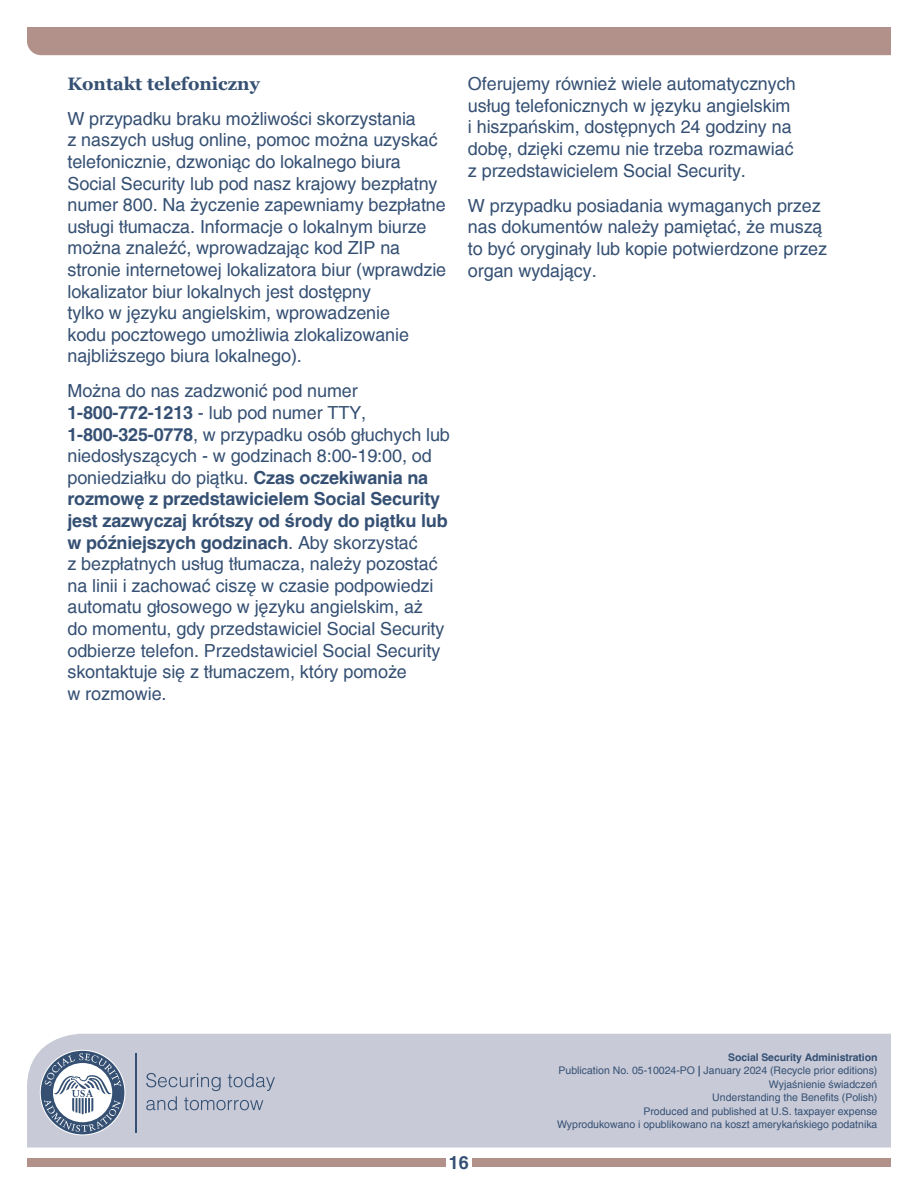
<style>
.page{position:relative;width:918px;height:1188px;background:#fff}
.page>*{position:absolute;margin:0;border:0;box-sizing:border-box;transform-origin:0 0}
.t1{font:18px/21.6px "Helvetica";letter-spacing:-.005em;color:#355073}
.t2{font:700 18px "Georgia";color:#355073}
.t3{font:700 18px "Helvetica";color:#355073}
.t4{font:10.5px/13.5px "Helvetica";color:#355073;text-align:right}
.s1{font-weight:700}
</style>
<div class="page">
<div style="left:27px;top:1159px;width:419px;height:8px;background:#b19189"></div>
<div style="left:472px;top:1159px;width:419px;height:8px;background:#b19189"></div>
<div style="left:27px;top:1034px;width:864px;height:113px;background:#c8cad7"></div>
<div style="left:27px;top:27px;width:864px;height:28px;background:#b19189"></div>
<svg style="left:146px;top:1073px;width:129px;height:37px;background:#b1b7c7"></svg>
<hr style="left:135px;top:1053px;width:1px;height:79px;background:#355073">
<div style="left:41px;top:1051px;width:83px;height:83px;background:#355073;border-radius:50%"></div>
<svg style="left:44px;top:1053px;width:77px;height:79px"></svg>
<h2 class="t2" style="left:68px;top:72px;width:194px">Kontakt telefoniczny</h2>
<p class="t1" style="left:67px;top:108px;width:380px">W przypadku braku możliwości skorzystania<br>z naszych usług online, pomoc można uzyskać telefonicznie, dzwoniąc do lokalnego biura Social Security lub pod nasz krajowy bezpłatny numer 800. Na życzenie zapewniamy bezpłatne usługi tłumacza. Informacje o lokalnym biurze można znaleźć, wprowadzając kod ZIP na stronie internetowej lokalizatora biur (wprawdzie lokalizator biur lokalnych jest dostępny<br>tylko w języku angielskim, wprowadzenie<br>kodu pocztowego umożliwia zlokalizowanie najbliższego biura lokalnego).</p>
<p class="t1" style="left:67px;top:381px;width:384px">Można do nas zadzwonić pod numer <span class="s1">1-800-772-1213</span> - lub pod numer TTY, <span class="s1">1-800-325-0778</span>, w przypadku osób głuchych lub niedosłyszących - w godzinach 8:00-19:00, od poniedziałku do piątku. <span class="s1">Czas oczekiwania na rozmowę z przedstawicielem Social Security jest zazwyczaj krótszy od środy do piątku lub w późniejszych godzinach</span>. Aby skorzystać<br>z bezpłatnych usług tłumacza, należy pozostać na linii i zachować ciszę w czasie podpowiedzi automatu głosowego w języku angielskim, aż<br>do momentu, gdy przedstawiciel Social Security odbierze telefon. Przedstawiciel Social Security skontaktuje się z tłumaczem, który pomoże<br>w rozmowie.</p>
<p class="t1" style="left:468px;top:74px;width:329px">Oferujemy również wiele automatycznych usług telefonicznych w języku angielskim i hiszpańskim, dostępnych 24 godziny na dobę, dzięki czemu nie trzeba rozmawiać z przedstawicielem Social Security.</p>
<p class="t1" style="left:468px;top:195px;width:361px">W przypadku posiadania wymaganych przez nas dokumentów należy pamiętać, że muszą to być oryginały lub kopie potwierdzone przez organ wydający.</p>
<p class="t4" style="left:557px;top:1051px;width:322px"><span class="s1">Social Security Administration<br></span>Publication No. 05-10024-PO <span class="s1">|</span> January 2024 (Recycle prior editions)<br>Wyjaśnienie świadczeń<br>Understanding the Benefits (Polish)<br>Produced and published at U.S. taxpayer expense<br>Wyprodukowano i opublikowano na koszt amerykańskiego podatnika</p>
<p class="t3" style="left:449px;top:1152px;width:22px">16</p>
</div>
